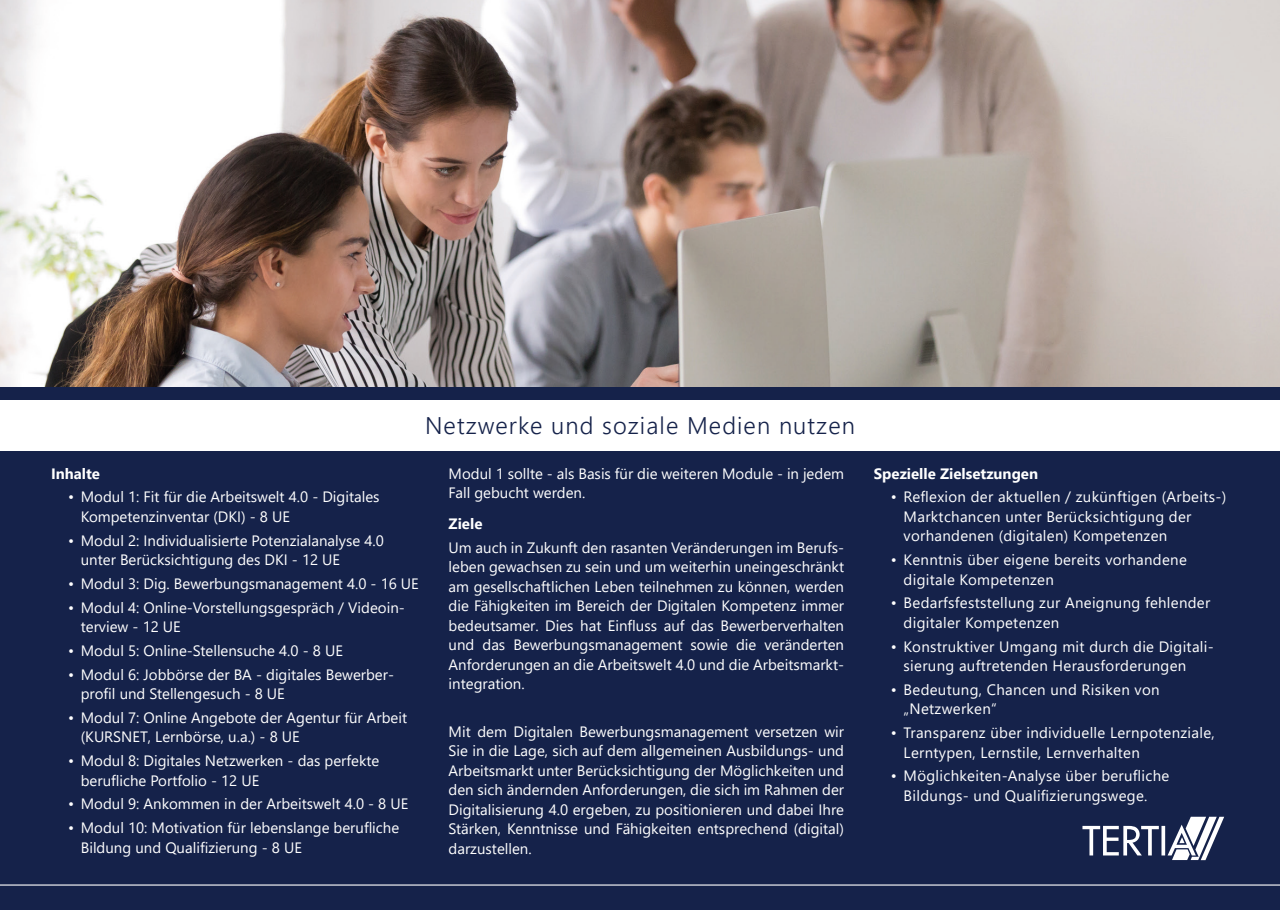
<style>
.page{position:relative;width:1280px;height:910px;background:#fff}
.page>*{position:absolute;margin:0;border:0;box-sizing:border-box;transform-origin:0 0}
.t1{font:300 24px "Segoe UI";letter-spacing:.045em;color:#15224a}
.t2{font:15px/19.5px "Segoe UI";color:#fff}
.t3{font:15px/19.5px "Segoe UI";letter-spacing:.02em;color:#fff}
.t4{font:700 15px "Segoe UI";color:#fff}
</style>
<div class="page">
<div style="left:0;top:387px;width:1280px;height:523px;background:#15224a"></div>
<hr style="left:0;top:884px;width:1280px;height:2px;background:#fff">
<svg style="left:1082px;top:817px;width:142px;height:43px"></svg>
<img style="left:0;top:0;width:1280px;height:387px">
<div style="left:0;top:400px;width:1280px;height:51px;background:#fff"></div>
<h1 class="t1" style="left:425px;top:403px;width:431px">Netzwerke und soziale Medien nutzen</h1>
<p class="t4" style="left:51px;top:459px;width:51px">Inhalte</p>
<p class="t2" style="left:81px;top:486px;width:300px;text-indent:-13px">• Modul 1: Fit für die Arbeitswelt 4.0 - Digitales<br>Kompetenzinventar (DKI) - 8 UE</p>
<p class="t2" style="left:81px;top:529px;width:304px;text-indent:-13px">• Modul 2: Individualisierte Potenzialanalyse 4.0 unter Berücksichtigung des DKI - 12 UE</p>
<p class="t2" style="left:68px;top:572px;width:352px">• Modul 3: Dig. Bewerbungsmanagement 4.0 - 16 UE</p>
<p class="t2" style="left:81px;top:596px;width:325px;text-indent:-13px">• Modul 4: Online-Vorstellungsgespräch / Videoin&shy;terview - 12 UE</p>
<p class="t2" style="left:68px;top:639px;width:276px">• Modul 5: Online-Stellensuche 4.0 - 8 UE</p>
<p class="t2" style="left:81px;top:663px;width:315px;text-indent:-13px">• Modul 6: Jobbörse der BA - digitales Bewerber&shy;profil und Stellengesuch - 8 UE</p>
<p class="t2" style="left:81px;top:706px;width:328px;text-indent:-13px">• Modul 7: Online Angebote der Agentur für Arbeit (KURSNET, Lernbörse, u.a.) - 8 UE</p>
<p class="t2" style="left:81px;top:750px;width:300px;text-indent:-13px">• Modul 8: Digitales Netzwerken - das perfekte berufliche Portfolio - 12 UE</p>
<p class="t2" style="left:68px;top:793px;width:342px">• Modul 9: Ankommen in der Arbeitswelt 4.0 - 8 UE</p>
<p class="t2" style="left:81px;top:817px;width:320px;text-indent:-13px">• Modul 10: Motivation für lebenslange berufliche<br>Bildung und Qualifizierung - 8 UE</p>
<p class="t2" style="left:449px;top:462px;width:397px">Modul 1 sollte - als Basis für die weiteren Module - in jedem<br>Fall gebucht werden.</p>
<p class="t4" style="left:449px;top:509px;width:35px">Ziele</p>
<p class="t2" style="left:449px;top:536px;width:397px;text-align:justify">Um auch in Zukunft den rasanten Veränderungen im Berufs&shy;leben gewachsen zu sein und um weiterhin uneingeschränkt am gesellschaftlichen Leben teilnehmen zu können, werden die Fähigkeiten im Bereich der Digitalen Kompetenz immer bedeutsamer. Dies hat Einfluss auf das Bewerberverhalten und das Bewerbungsmanagement sowie die veränderten Anforderungen an die Arbeitswelt 4.0 und die Arbeitsmarkt&shy;integration.</p>
<p class="t2" style="left:449px;top:720px;width:397px;text-align:justify">Mit dem Digitalen Bewerbungsmanagement versetzen wir Sie in die Lage, sich auf dem allgemeinen Ausbildungs- und Arbeitsmarkt unter Berücksichtigung der Möglichkeiten und den sich ändernden Anforderungen, die sich im Rahmen der Digitalisierung 4.0 ergeben, zu positionieren und dabei Ihre Stärken, Kenntnisse und Fähigkeiten entsprechend (digital) darzustellen.</p>
<p class="t4" style="left:874px;top:459px;width:166px">Spezielle Zielsetzungen</p>
<p class="t3" style="left:904px;top:486px;width:324px;text-indent:-13px">• Reflexion der aktuellen / zukünftigen (Arbeits-)<br>Marktchancen unter Berücksichtigung der vorhandenen (digitalen) Kompetenzen</p>
<p class="t3" style="left:904px;top:549px;width:285px;text-indent:-13px">• Kenntnis über eigene bereits vorhandene digitale Kompetenzen</p>
<p class="t3" style="left:904px;top:592px;width:308px;text-indent:-13px">• Bedarfsfeststellung zur Aneignung fehlender digitaler Kompetenzen</p>
<p class="t3" style="left:904px;top:635px;width:312px;text-indent:-13px">• Konstruktiver Umgang mit durch die Digitali&shy;sierung auftretenden Herausforderungen</p>
<p class="t3" style="left:904px;top:678px;width:257px;text-indent:-13px">• Bedeutung, Chancen und Risiken von „Netzwerken“</p>
<p class="t3" style="left:904px;top:722px;width:313px;text-indent:-13px">• Transparenz über individuelle Lernpotenziale,<br>Lerntypen, Lernstile, Lernverhalten</p>
<p class="t3" style="left:904px;top:765px;width:267px;text-indent:-13px">• Möglichkeiten-Analyse über berufliche<br>Bildungs- und Qualifizierungswege.</p>
</div>
